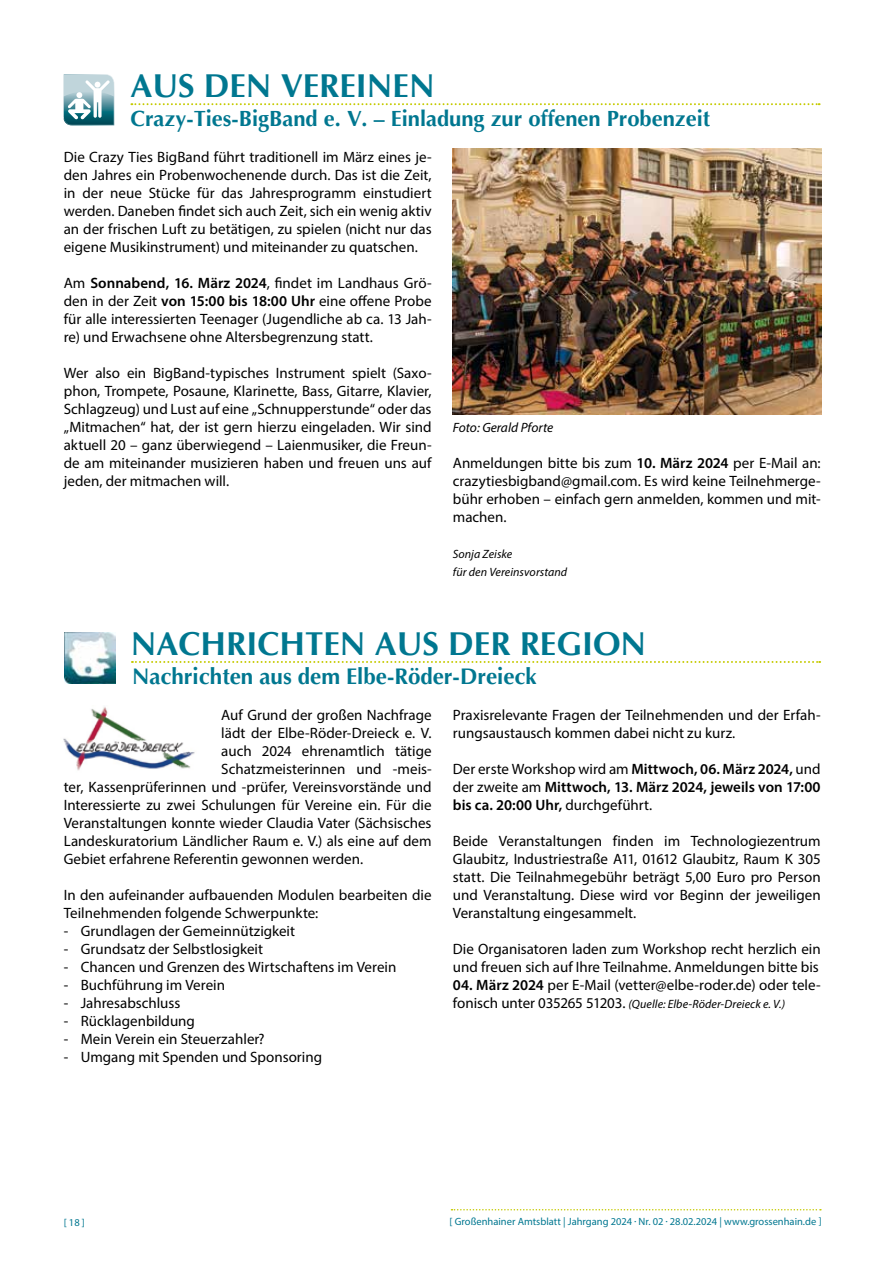
<style>
.page{position:relative;width:893px;height:1263px;background:#fff}
.page>*{position:absolute;margin:0;border:0;box-sizing:border-box;transform-origin:0 0}
.t1{font:700 33px "Optima";color:#007790}
.t2{font:700 22.5px "Optima";color:#007790}
.t3{font:700 21.9px "Optima";color:#007790}
.t4{font:15px/18px "Myriad Pro";color:#000;text-align:justify}
.t5{font:600 15px/18px "Myriad Pro";color:#000;text-align:justify}
.t6{font:italic 13.5px "Myriad Pro";color:#000}
.t7{font:italic 12px/18px "Myriad Pro";letter-spacing:.01em;color:#000}
.t8{font:10.5px "Myriad Pro";color:#007790}
.s1{font-weight:600}
.s2{font-weight:400}
.s3{font-style:normal;font-size:15px}
.s4{font-weight:700}
</style>
<div class="page">
<svg style="left:451px;top:1209px;width:370px;height:1px"></svg>
<svg style="left:64px;top:74px;width:50px;height:51px"></svg>
<svg style="left:131px;top:103px;width:689px;height:2px"></svg>
<img style="left:453px;top:149px;width:369px;height:265px">
<img style="left:64px;top:632px;width:51px;height:51px">
<svg style="left:132px;top:661px;width:688px;height:2px"></svg>
<img style="left:63px;top:707px;width:132px;height:64px">
<h1 class="t1" style="left:130px;top:67px;width:306px">AUS DEN VEREINEN</h1>
<h3 class="t3" style="left:130px;top:106px;width:581px">Crazy-Ties-BigBand e. V. – Einladung zur offenen Probenzeit</h3>
<p class="t4" style="left:64px;top:148px;width:369px">Die Crazy Ties BigBand führt traditionell im März eines je&shy;den Jahres ein Probenwochenende durch. Das ist die Zeit, in der neue Stücke für das Jahresprogramm einstudiert werden. Daneben findet sich auch Zeit, sich ein wenig aktiv an der frischen Luft zu betätigen, zu spielen (nicht nur das eigene Musikinstrument) und miteinander zu quatschen.</p>
<p class="t4" style="left:64px;top:274px;width:369px">Am <span class="s1">Sonnabend, 16. März 2024</span>, findet im Landhaus Grö&shy;den in der Zeit <span class="s1">von 15:00 bis 18:00 Uhr</span> eine offene Probe für alle interessierten Teenager (Jugendliche ab ca. 13 Jah&shy;re) und Erwachsene ohne Altersbegrenzung statt.</p>
<p class="t4" style="left:64px;top:364px;width:369px">Wer also ein BigBand-typisches Instrument spielt (Saxo&shy;phon, Trompete, Posaune, Klarinette, Bass, Gitarre, Klavier, Schlagzeug) und Lust auf eine „Schnupperstunde“ oder das „Mitmachen“ hat, der ist gern hierzu eingeladen. Wir sind aktuell 20 – ganz überwiegend – Laienmusiker, die Freun&shy;de am miteinander musizieren haben und freuen uns auf jeden, der mitmachen will.</p>
<p class="t6" style="left:453px;top:419px;width:102px">Foto: Gerald Pforte</p>
<p class="t4" style="left:453px;top:454px;width:369px">Anmeldungen bitte bis zum <span class="s1">10. März 2024</span> per E-Mail an: crazytiesbigband@gmail.com. Es wird keine Teilnehmerge&shy;bühr erhoben – einfach gern anmelden, kommen und mit&shy;machen.</p>
<p class="t7" style="left:453px;top:545px;width:116px">Sonja Zeiske<br>für den Vereinsvorstand</p>
<h1 class="t1" style="left:131px;top:625px;width:517px">NACHRICHTEN AUS DER REGION</h1>
<h2 class="t2" style="left:132px;top:664px;width:406px">Nachrichten aus dem Elbe-Röder-Dreieck</h2>
<p class="t4" style="left:221px;top:706px;width:212px">Auf Grund der großen Nachfrage</p>
<p class="t4" style="left:221px;top:724px;width:212px">lädt der Elbe-Röder-Dreieck e. V.</p>
<p class="t4" style="left:221px;top:742px;width:212px">auch 2024 ehrenamtlich tätige</p>
<p class="t4" style="left:221px;top:760px;width:212px">Schatzmeisterinnen und -meis-</p>
<p class="t4" style="left:64px;top:778px;width:369px">ter, Kassenprüferinnen und -prüfer, Vereinsvorstände und</p>
<p class="t4" style="left:64px;top:796px;width:369px">Interessierte zu zwei Schulungen für Vereine ein. Für die</p>
<p class="t4" style="left:64px;top:814px;width:369px">Veranstaltungen konnte wieder Claudia Vater (Sächsisches</p>
<p class="t4" style="left:64px;top:832px;width:369px">Landeskuratorium Ländlicher Raum e. V.) als eine auf dem</p>
<p class="t4" style="left:64px;top:850px;width:301px">Gebiet erfahrene Referentin gewonnen werden.</p>
<p class="t4" style="left:64px;top:886px;width:369px">In den aufeinander aufbauenden Modulen bearbeiten die<br>Teilnehmenden folgende Schwerpunkte:</p>
<p class="t4" style="left:64px;top:922px;width:233px">- Grundlagen der Gemeinnützigkeit</p>
<p class="t4" style="left:64px;top:940px;width:201px">- Grundsatz der Selbstlosigkeit</p>
<p class="t4" style="left:64px;top:958px;width:334px">- Chancen und Grenzen des Wirtschaftens im Verein</p>
<p class="t4" style="left:64px;top:976px;width:163px">- Buchführung im Verein</p>
<p class="t4" style="left:64px;top:994px;width:118px">- Jahresabschluss</p>
<p class="t4" style="left:64px;top:1012px;width:133px">- Rücklagenbildung</p>
<p class="t4" style="left:64px;top:1030px;width:202px">- Mein Verein ein Steuerzahler?</p>
<p class="t4" style="left:64px;top:1048px;width:260px">- Umgang mit Spenden und Sponsoring</p>
<p class="t4" style="left:453px;top:706px;width:369px">Praxisrelevante Fragen der Teilnehmenden und der Erfah&shy;rungsaustausch kommen dabei nicht zu kurz.</p>
<p class="t5" style="left:453px;top:760px;width:369px"><span class="s2">Der erste Workshop wird am</span> Mittwoch, 06. März 2024, <span class="s2">und der zweite am</span> Mittwoch, 13. März 2024, jeweils von 17:00 bis ca. 20:00 Uhr, <span class="s2">durchgeführt.</span></p>
<p class="t4" style="left:453px;top:832px;width:369px">Beide Veranstaltungen finden im Technologiezentrum Glaubitz, Industriestraße A11, 01612 Glaubitz, Raum K 305 statt. Die Teilnahmegebühr beträgt 5,00 Euro pro Person und Veranstaltung. Diese wird vor Beginn der jeweiligen Veranstaltung eingesammelt.</p>
<p class="t4" style="left:453px;top:940px;width:369px">Die Organisatoren laden zum Workshop recht herzlich ein und freuen sich auf Ihre Teilnahme. Anmeldungen bitte bis</p>
<p class="t4" style="left:453px;top:976px;width:369px"><span class="s1">04. März 2024</span> per E-Mail (vetter@elbe-roder.de) oder tele-</p>
<p class="t7" style="left:453px;top:995px;width:334px"><span class="s3">fonisch unter 035265 51203.</span> (Quelle: Elbe-Röder-Dreieck e. V.)</p>
<p class="t8" style="left:64px;top:1215px;width:23px">[ 18 ]</p>
<p class="t8" style="left:450px;top:1214px;width:373px">[ Großenhainer Amtsblatt | Jahrgang 2024 <span class="s4">.</span> Nr. 02 <span class="s4">.</span> 28.02.2024 | www.grossenhain.de ]</p>
</div>
